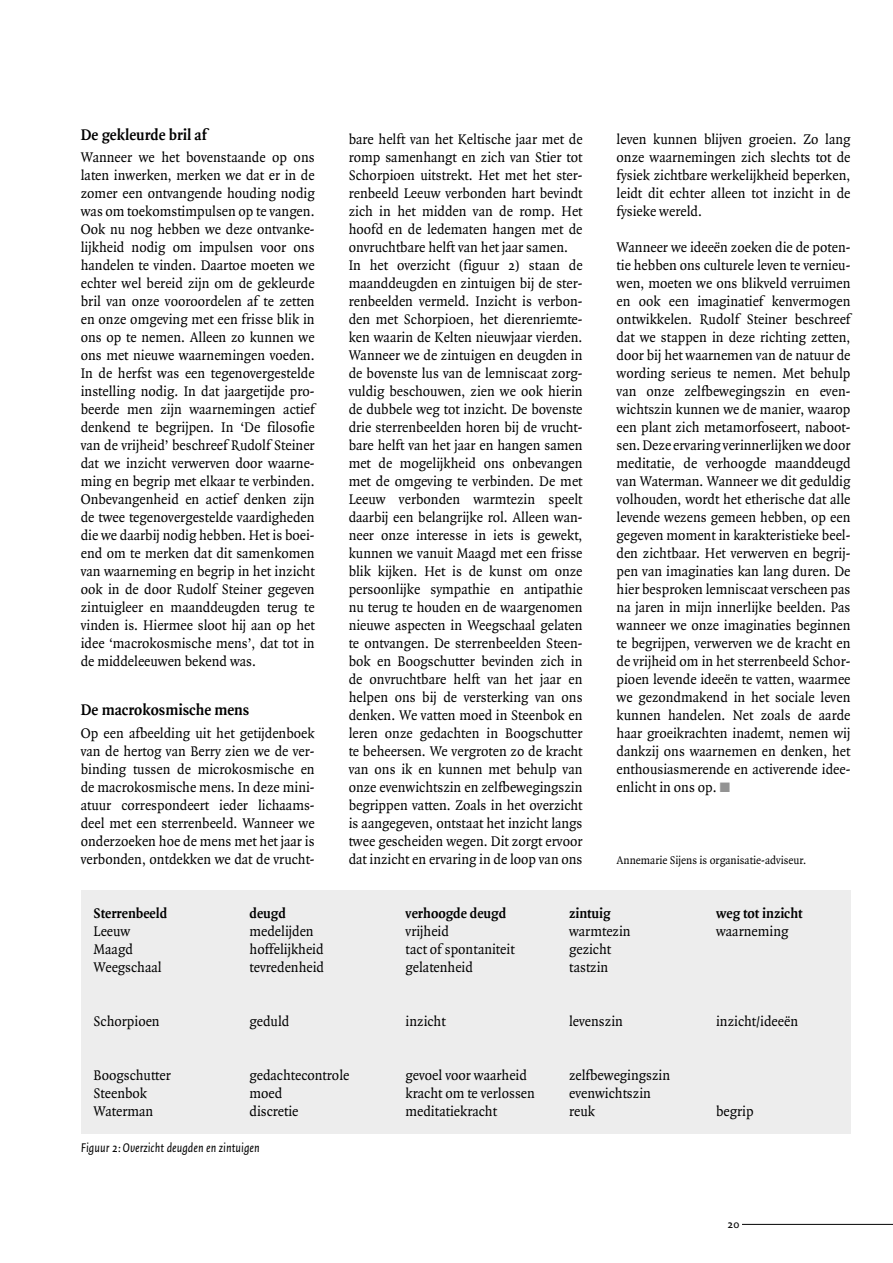
<style>
.page{position:relative;width:893px;height:1263px;background:#fff}
.page>*{position:absolute;margin:0;border:0;box-sizing:border-box;transform-origin:0 0}
.t1{font:700 16.5px "Quadraat";color:#000;scale:.95 1}
.t2{font:15px/18px "Quadraat";color:#000;text-align:justify;scale:.95 1}
.t3{font:700 15px "Quadraat";color:#000;scale:.95 1}
.t4{font:italic 13.5px "Quadraat Sans";color:#000;scale:.9 1}
.t5{font:12px "Quadraat";color:#000;scale:.95 1}
.t6{font:12px "Quadraat Sans";color:#000}
.s1{color:#939393}
</style>
<div class="page">
<hr style="left:742px;top:1224px;width:151px;height:1px;background:#000">
<div style="left:81px;top:891px;width:769px;height:243px;background:#ededed"></div>
<p class="t1" style="left:81px;top:126px;width:134px">De gekleurde bril af</p>
<p class="t2" style="left:81px;top:149px;width:248px">Wanneer we het bovenstaande op ons laten inwerken, merken we dat er in de zomer een ontvangende houding nodig was om toekomstimpulsen op te vangen.<br>Ook nu nog hebben we deze ontvanke&shy;lijkheid nodig om impulsen voor ons handelen te vinden. Daartoe moeten we echter wel bereid zijn om de gekleurde bril van onze vooroordelen af te zetten en onze omgeving met een frisse blik in ons op te nemen. Alleen zo kunnen we ons met nieuwe waarnemingen voeden.<br>In de herfst was een tegenovergestelde instelling nodig. In dat jaargetijde pro&shy;beerde men zijn waarnemingen actief denkend te begrijpen. In ‘De filosofie van de vrijheid’ beschreef Rudolf Steiner dat we inzicht verwerven door waarne&shy;ming en begrip met elkaar te verbinden.<br>Onbevangenheid en actief denken zijn de twee tegenovergestelde vaardigheden die we daarbij nodig hebben. Het is boei&shy;end om te merken dat dit samenkomen van waarneming en begrip in het inzicht ook in de door Rudolf Steiner gegeven zintuigleer en maanddeugden terug te vinden is. Hiermee sloot hij aan op het idee ‘macrokosmische mens’, dat tot in de middeleeuwen bekend was.</p>
<p class="t1" style="left:81px;top:701px;width:179px">De macrokosmische mens</p>
<p class="t2" style="left:81px;top:725px;width:248px">Op een afbeelding uit het getijdenboek van de hertog van Berry zien we de ver&shy;binding tussen de microkosmische en de macrokosmische mens. In deze mini&shy;atuur correspondeert ieder lichaams&shy;deel met een sterrenbeeld. Wanneer we onderzoeken hoe de mens met het jaar is verbonden, ontdekken we dat de vrucht-</p>
<p class="t2" style="left:349px;top:131px;width:248px;text-align:left">bare helft van het Keltische jaar met de romp samenhangt en zich van Stier tot Schorpioen uitstrekt. Het met het ster&shy;renbeeld Leeuw verbonden hart bevindt zich in het midden van de romp. Het hoofd en de ledematen hangen met de onvruchtbare helft van het jaar samen.<br>In het overzicht (figuur 2) staan de maanddeugden en zintuigen bij de ster&shy;renbeelden vermeld. Inzicht is verbon&shy;den met Schorpioen, het dierenriemte&shy;ken waarin de Kelten nieuwjaar vierden.<br>Wanneer we de zintuigen en deugden in de bovenste lus van de lemniscaat zorg&shy;vuldig beschouwen, zien we ook hierin de dubbele weg tot inzicht. De bovenste drie sterrenbeelden horen bij de vrucht&shy;bare helft van het jaar en hangen samen met de mogelijkheid ons onbevangen met de omgeving te verbinden. De met Leeuw verbonden warmtezin speelt daarbij een belangrijke rol. Alleen wan&shy;neer onze interesse in iets is gewekt, kunnen we vanuit Maagd met een frisse blik kijken. Het is de kunst om onze persoonlijke sympathie en antipathie nu terug te houden en de waargenomen nieuwe aspecten in Weegschaal gelaten te ontvangen. De sterrenbeelden Steen&shy;bok en Boogschutter bevinden zich in de onvruchtbare helft van het jaar en helpen ons bij de versterking van ons denken. We vatten moed in Steenbok en leren onze gedachten in Boogschutter te beheersen. We vergroten zo de kracht van ons ik en kunnen met behulp van onze evenwichtszin en zelfbewegingszin begrippen vatten. Zoals in het overzicht is aangegeven, ontstaat het inzicht langs twee gescheiden wegen. Dit zorgt ervoor dat inzicht en ervaring in de loop van ons</p>
<p class="t2" style="left:617px;top:131px;width:248px">leven kunnen blijven groeien. Zo lang onze waarnemingen zich slechts tot de fysiek zichtbare werkelijkheid beperken, leidt dit echter alleen tot inzicht in de fysieke wereld.</p>
<p class="t2" style="left:617px;top:239px;width:248px">Wanneer we ideeën zoeken die de poten&shy;tie hebben ons culturele leven te vernieu&shy;wen, moeten we ons blikveld verruimen en ook een imaginatief kenvermogen ontwikkelen. Rudolf Steiner beschreef dat we stappen in deze richting zetten, door bij het waarnemen van de natuur de wording serieus te nemen. Met behulp van onze zelfbewegingszin en even&shy;wichtszin kunnen we de manier, waarop een plant zich metamorfoseert, naboot&shy;sen. Deze ervaring verinnerlijken we door meditatie, de verhoogde maanddeugd van Waterman. Wanneer we dit geduldig volhouden, wordt het etherische dat alle levende wezens gemeen hebben, op een gegeven moment in karakteristieke beel&shy;den zichtbaar. Het verwerven en begrij&shy;pen van imaginaties kan lang duren. De hier besproken lemniscaat verscheen pas na jaren in mijn innerlijke beelden. Pas wanneer we onze imaginaties beginnen te begrijpen, verwerven we de kracht en de vrijheid om in het sterrenbeeld Schor&shy;pioen levende ideeën te vatten, waarmee we gezondmakend in het sociale leven kunnen handelen. Net zoals de aarde haar groeikrachten inademt, nemen wij dankzij ons waarnemen en denken, het enthousiasmerende en activerende idee&shy;enlicht in ons op. <span class="s1">∏</span></p>
<p class="t5" style="left:617px;top:854px;width:201px">Annemarie Sijens is organisatie-adviseur.</p>
<p class="t3" style="left:94px;top:906px;width:79px">Sterrenbeeld</p>
<p class="t3" style="left:250px;top:906px;width:40px">deugd</p>
<p class="t3" style="left:406px;top:906px;width:107px">verhoogde deugd</p>
<p class="t3" style="left:569px;top:906px;width:45px">zintuig</p>
<p class="t3" style="left:716px;top:906px;width:92px">weg tot inzicht</p>
<p class="t2" style="left:94px;top:923px;width:40px">Leeuw</p>
<p class="t2" style="left:250px;top:923px;width:69px">medelijden</p>
<p class="t2" style="left:406px;top:923px;width:47px">vrijheid</p>
<p class="t2" style="left:569px;top:923px;width:66px">warmtezin</p>
<p class="t2" style="left:716px;top:923px;width:78px">waarneming</p>
<p class="t2" style="left:94px;top:941px;width:43px">Maagd</p>
<p class="t2" style="left:250px;top:941px;width:79px">hoffelijkheid</p>
<p class="t2" style="left:406px;top:941px;width:116px">tact of spontaniteit</p>
<p class="t2" style="left:569px;top:941px;width:46px">gezicht</p>
<p class="t2" style="left:94px;top:959px;width:73px">Weegschaal</p>
<p class="t2" style="left:250px;top:959px;width:80px">tevredenheid</p>
<p class="t2" style="left:406px;top:959px;width:72px">gelatenheid</p>
<p class="t2" style="left:569px;top:959px;width:43px">tastzin</p>
<p class="t2" style="left:94px;top:1013px;width:71px">Schorpioen</p>
<p class="t2" style="left:250px;top:1013px;width:43px">geduld</p>
<p class="t2" style="left:406px;top:1013px;width:44px">inzicht</p>
<p class="t2" style="left:569px;top:1013px;width:58px">levenszin</p>
<p class="t2" style="left:716px;top:1013px;width:88px">inzicht/ideeën</p>
<p class="t2" style="left:94px;top:1067px;width:83px">Boogschutter</p>
<p class="t2" style="left:250px;top:1067px;width:107px">gedachtecontrole</p>
<p class="t2" style="left:406px;top:1067px;width:129px">gevoel voor waarheid</p>
<p class="t2" style="left:569px;top:1067px;width:108px">zelfbewegingszin</p>
<p class="t2" style="left:94px;top:1085px;width:58px">Steenbok</p>
<p class="t2" style="left:250px;top:1085px;width:36px">moed</p>
<p class="t2" style="left:406px;top:1085px;width:138px">kracht om te verlossen</p>
<p class="t2" style="left:569px;top:1085px;width:88px">evenwichtszin</p>
<p class="t2" style="left:94px;top:1103px;width:64px">Waterman</p>
<p class="t2" style="left:250px;top:1103px;width:53px">discretie</p>
<p class="t2" style="left:406px;top:1103px;width:98px">meditatiekracht</p>
<p class="t2" style="left:569px;top:1103px;width:29px">reuk</p>
<p class="t2" style="left:716px;top:1103px;width:41px">begrip</p>
<p class="t4" style="left:81px;top:1141px;width:200px">Figuur 2: Overzicht deugden en zintuigen</p>
<p class="t6" style="left:727px;top:1217px;width:13px">20</p>
</div>
